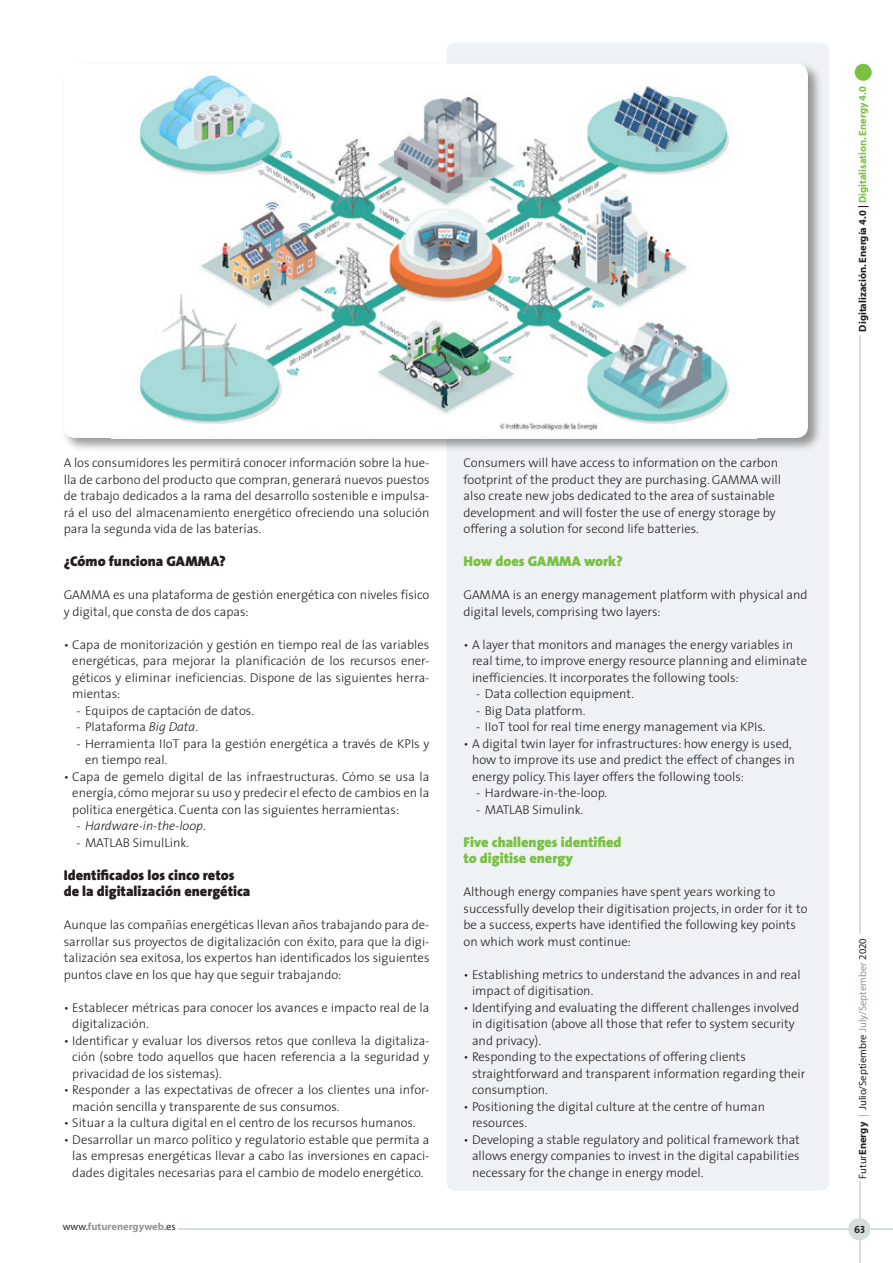
<style>
.page{position:relative;width:893px;height:1263px;background:#fff}
.page>*{position:absolute;margin:0;border:0;box-sizing:border-box;transform-origin:0 0}
.Ladillo_Texto_-_espa{font:900 14.25px "The Sans";color:#231f20}
.Ladillo_Texto{font:900 14.25px "The Sans";color:#79c142}
.Texto{font:300 12.75px/16.5px "The Sans";color:#231f20}
.Texto_ingles{font:300 12.75px/16.5px "The Sans";color:#231f20}
.Texto-2{font:italic 300 12.75px "The Sans";color:#231f20}
.t1{font:700 10.5px "Myriad";color:#231f20}
.t2{font:10.5px "Myriad";letter-spacing:.005em;color:#231f20}
.t3{font:700 10.5px "Myriad";color:#939598}
.t4{font:10.5px "The Sans Bold Caps";color:#231f20}
.s1{font-style:italic}
.s2{font-style:normal}
.s3{color:#79c142}
.s4{font-weight:700}
.s5{color:#8b9b92}
.s6{font-weight:400;color:#231f20}
</style>
<div class="page">
<div style="left:855px;top:64px;width:17px;height:17px;background:#79c142;border-radius:50%"></div>
<hr style="left:859px;top:336px;width:1px;height:598px;background:#d7ddda">
<hr style="left:178px;top:1228px;width:715px;height:2px;background:#d7ddda">
<hr style="left:859px;top:1181px;width:1px;height:82px;background:#d7ddda">
<div style="left:848px;top:1218px;width:22px;height:22px;background:#d7ddda;border-radius:50%"></div>
<div style="left:446px;top:43px;width:383px;height:1148px;background:#eff2f4;border-radius:9px"></div>
<div style="left:61px;top:61px;width:761px;height:391px;background:#231f20;opacity:.45"></div>
<div style="left:64px;top:64px;width:744px;height:374px;background:#fff;border-radius:12px"></div>
<img style="left:140px;top:75px;width:590px;height:356px">
<p class="Texto" style="left:64px;top:454px;width:367px;text-align:justify">A los consumidores les permitirá conocer información sobre la hue&shy;lla de carbono del producto que compran, generará nuevos puestos de trabajo dedicados a la rama del desarrollo sostenible e impulsa&shy;rá el uso del almacenamiento energético ofreciendo una solución para la segunda vida de las baterías.</p>
<p class="Ladillo_Texto_-_espa" style="left:64px;top:549px;width:164px">¿Cómo funciona GAMMA?</p>
<p class="Texto" style="left:64px;top:586px;width:367px">GAMMA es una plataforma de gestión energética con niveles físico y digital, que consta de dos capas:</p>
<p class="Texto" style="left:72px;top:636px;width:359px;text-align:justify;text-indent:-9px">• Capa de monitorización y gestión en tiempo real de las variables energéticas, para mejorar la planificación de los recursos ener&shy;géticos y eliminar ineficiencias. Dispone de las siguientes herra&shy;mientas:</p>
<p class="Texto" style="left:77px;top:702px;width:179px">- Equipos de captación de datos.</p>
<p class="Texto" style="left:77px;top:718px;width:123px">- Plataforma <span class="s1">Big Data</span>.</p>
<p class="Texto" style="left:85px;top:735px;width:346px;text-indent:-9px">- Herramienta IIoT para la gestión energética a través de KPIs y en tiempo real.</p>
<p class="Texto" style="left:72px;top:768px;width:359px;text-align:justify;text-indent:-9px">• Capa de gemelo digital de las infraestructuras. Cómo se usa la energía, cómo mejorar su uso y predecir el efecto de cambios en la política energética. Cuenta con las siguientes herramientas:</p>
<p class="Texto-2" style="left:77px;top:815px;width:131px"><span class="s2">-</span> Hardware-in-the-loop<span class="s2">.</span></p>
<p class="Texto" style="left:77px;top:834px;width:114px">- MATLAB SimulLink.</p>
<p class="Ladillo_Texto_-_espa" style="left:64px;top:863px;width:172px">Identificados los cinco retos</p>
<p class="Ladillo_Texto_-_espa" style="left:64px;top:879px;width:188px">de la digitalización energética</p>
<p class="Texto" style="left:64px;top:916px;width:367px;text-align:justify">Aunque las compañías energéticas llevan años trabajando para de&shy;sarrollar sus proyectos de digitalización con éxito, para que la digi&shy;talización sea exitosa, los expertos han identificados los siguientes puntos clave en los que hay que seguir trabajando:</p>
<p class="Texto" style="left:72px;top:999px;width:359px;text-indent:-9px">• Establecer métricas para conocer los avances e impacto real de la digitalización.</p>
<p class="Texto" style="left:72px;top:1032px;width:359px;text-align:justify;text-indent:-9px">• Identificar y evaluar los diversos retos que conlleva la digitaliza&shy;ción (sobre todo aquellos que hacen referencia a la seguridad y privacidad de los sistemas).</p>
<p class="Texto" style="left:72px;top:1081px;width:359px;text-indent:-9px">• Responder a las expectativas de ofrecer a los clientes una infor&shy;mación sencilla y transparente de sus consumos.</p>
<p class="Texto" style="left:64px;top:1114px;width:353px">• Situar a la cultura digital en el centro de los recursos humanos.</p>
<p class="Texto" style="left:72px;top:1131px;width:359px;text-align:justify;text-indent:-9px">• Desarrollar un marco político y regulatorio estable que permita a las empresas energéticas llevar a cabo las inversiones en capaci&shy;dades digitales necesarias para el cambio de modelo energético.</p>
<p class="Texto_ingles" style="left:463px;top:454px;width:319px">Consumers will have access to information on the carbon footprint of the product they are purchasing. GAMMA will also create new jobs dedicated to the area of sustainable development and will foster the use of energy storage by offering a solution for second life batteries.</p>
<p class="Ladillo_Texto" style="left:463px;top:549px;width:161px">How does GAMMA work?</p>
<p class="Texto_ingles" style="left:463px;top:586px;width:346px">GAMMA is an energy management platform with physical and digital levels, comprising two layers:</p>
<p class="Texto_ingles" style="left:472px;top:636px;width:337px;text-indent:-9px">• A layer that monitors and manages the energy variables in real time, to improve energy resource planning and eliminate inefficiencies. It incorporates the following tools:</p>
<p class="Texto_ingles" style="left:476px;top:685px;width:159px">- Data collection equipment.</p>
<p class="Texto_ingles" style="left:476px;top:702px;width:111px">- Big Data platform.</p>
<p class="Texto_ingles" style="left:476px;top:718px;width:291px">- IIoT tool for real time energy management via KPIs.</p>
<p class="Texto_ingles" style="left:472px;top:735px;width:324px;text-indent:-9px">• A digital twin layer for infrastructures: how energy is used, how to improve its use and predict the effect of changes in energy policy. This layer offers the following tools:</p>
<p class="Texto_ingles" style="left:476px;top:784px;width:133px">- Hardware-in-the-loop.</p>
<p class="Texto_ingles" style="left:476px;top:801px;width:109px">- MATLAB Simulink.</p>
<p class="Ladillo_Texto" style="left:463px;top:830px;width:160px">Five challenges identified</p>
<p class="Ladillo_Texto" style="left:463px;top:846px;width:111px">to digitise energy</p>
<p class="Texto_ingles" style="left:463px;top:883px;width:346px">Although energy companies have spent years working to successfully develop their digitisation projects, in order for it to be a success, experts have identified the following key points on which work must continue:</p>
<p class="Texto" style="left:472px;top:966px;width:330px;text-indent:-9px">• Establishing metrics to understand the advances in and real impact of digitisation.</p>
<p class="Texto" style="left:472px;top:999px;width:329px;text-indent:-9px">• Identifying and evaluating the different challenges involved in digitisation (above all those that refer to system security and privacy).</p>
<p class="Texto" style="left:472px;top:1048px;width:335px;text-indent:-9px">• Responding to the expectations of offering clients straightforward and transparent information regarding their consumption.</p>
<p class="Texto" style="left:472px;top:1098px;width:295px;text-indent:-9px">• Positioning the digital culture at the centre of human resources.</p>
<p class="Texto" style="left:472px;top:1131px;width:329px;text-align:justify;text-indent:-9px">• Developing a stable regulatory and political framework that allows energy companies to invest in the digital capabilities necessary for the change in energy model.</p>
<p class="t1" style="left:857px;top:332px;width:247px;rotate:-90deg">Digitalización. Energía 4.0 | <span class="s3">Digitalisation. Energy 4.0</span></p>
<p class="t2" style="left:857px;top:1178px;width:242px;rotate:-90deg">Futur<span class="s4">Energy</span> <span class="s5">|</span> Julio/Septiembre <span class="s5">July/September</span> 2020</p>
<p class="t3" style="left:63px;top:1220px;width:114px"><span class="s6">www.</span>futurenergyweb<span class="s6">.es</span></p>
<p class="t4" style="left:854px;top:1220px;width:13px">63</p>
</div>
